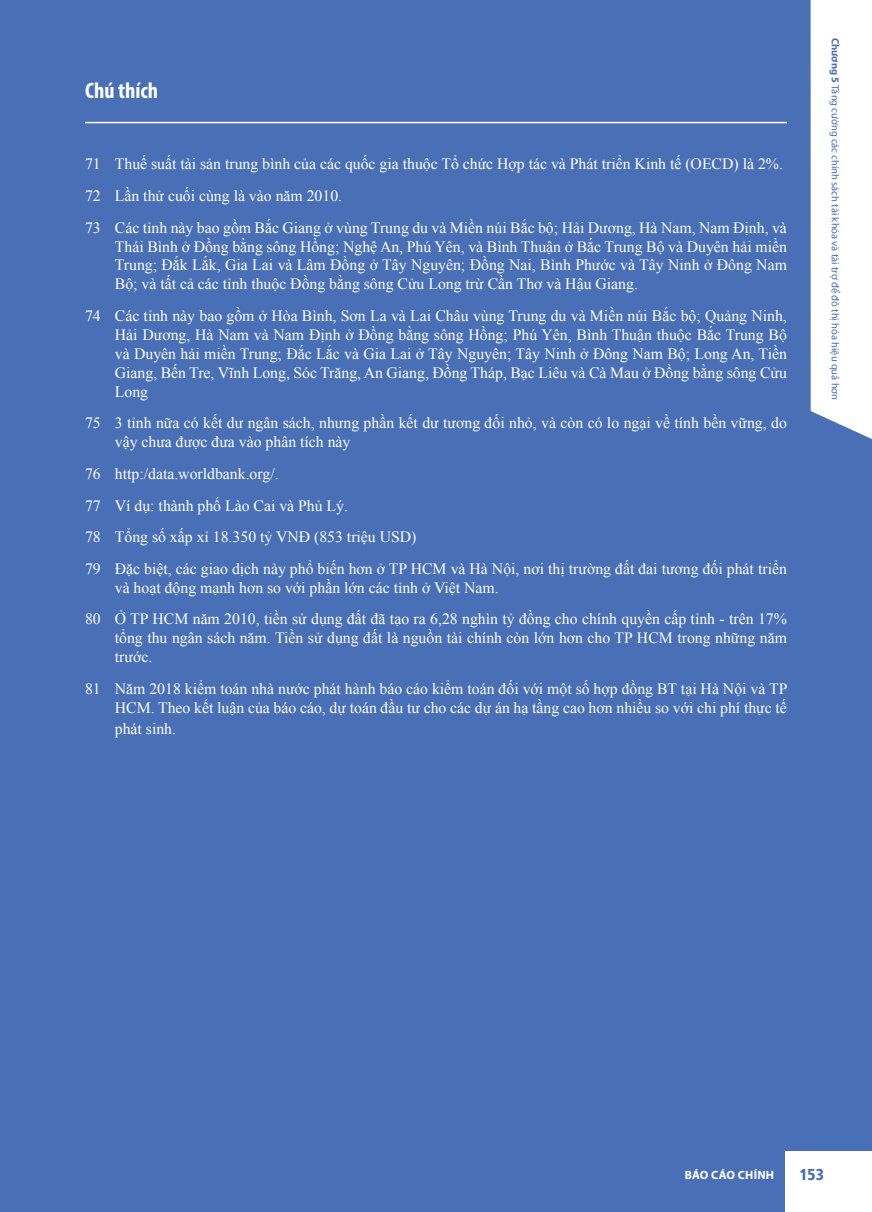
<style>
.page{position:relative;width:872px;height:1212px;background:#496fb6}
.page>*{position:absolute;margin:0;border:0;box-sizing:border-box;transform-origin:0 0}
.t1{font:700 condensed 22.5px "Myriad Pro";color:#fff}
.t2{font:15.75px/18.9px "Times New Roman";color:#fff}
.t3{font:15.75px "Frutiger LT 77 Blk Cn";color:#496fb6}
.t4{font:700 12px "Myriad Pro";letter-spacing:.02em;color:#fff}
.t5{font:10.5px "Myriad Pro";color:#496fb6}
.s1{font-weight:700}
</style>
<div class="page">
<hr style="left:85px;top:122px;width:702px;height:1px;background:#fff">
<div style="left:810px;top:0;width:62px;height:439px;background:#fff"></div>
<div style="left:785px;top:1152px;width:87px;height:60px;background:#fff"></div>
<h1 class="t1" style="left:85px;top:76px;width:74px">Chú thích</h1>
<p class="t2" style="left:85px;top:148px;width:703px;line-height:31.7px">71 Thuế suất tài sản trung bình của các quốc gia thuộc Tổ chức Hợp tác và Phát triển Kinh tế (OECD) là 2%.<br>72 Lần thử cuối cùng là vào năm 2010.<br>73 Các tỉnh này bao gồm Bắc Giang ở vùng Trung du và Miền núi Bắc bộ; Hải Dương, Hà Nam, Nam Định, và</p>
<p class="t2" style="left:115px;top:237px;width:673px;text-align:justify">Thái Bình ở Đồng bằng sông Hồng; Nghệ An, Phú Yên, và Bình Thuận ở Bắc Trung Bộ và Duyên hải miền Trung; Đắk Lắk, Gia Lai và Lâm Đồng ở Tây Nguyên; Đồng Nai, Bình Phước và Tây Ninh ở Đông Nam Bộ; và tất cả các tỉnh thuộc Đồng bằng sông Cửu Long trừ Cần Thơ và Hậu Giang.</p>
<p class="t2" style="left:115px;top:306px;width:673px;text-align:justify;text-indent:-30px">74 Các tỉnh này bao gồm ở Hòa Bình, Sơn La và Lai Châu vùng Trung du và Miền núi Bắc bộ; Quảng Ninh, Hải Dương, Hà Nam và Nam Định ở Đồng bằng sông Hồng; Phú Yên, Bình Thuận thuộc Bắc Trung Bộ và Duyên hải miền Trung; Đắc Lắc và Gia Lai ở Tây Nguyên; Tây Ninh ở Đông Nam Bộ; Long An, Tiền Giang, Bến Tre, Vĩnh Long, Sóc Trăng, An Giang, Đồng Tháp, Bạc Liêu và Cà Mau ở Đồng bằng sông Cửu Long</p>
<p class="t2" style="left:115px;top:413px;width:673px;text-indent:-30px">75 3 tỉnh nữa có kết dư ngân sách, nhưng phần kết dư tương đối nhỏ, và còn có lo ngại về tính bền vững, do vậy chưa được đưa vào phân tích này</p>
<p class="t2" style="left:85px;top:457px;width:703px;line-height:31.7px">76 http:/data.worldbank.org/.<br>77 Ví dụ: thành phố Lào Cai và Phủ Lý.<br>78 Tổng số xấp xỉ 18.350 tỷ VNĐ (853 triệu USD)<br>79 Đặc biệt, các giao dịch này phổ biến hơn ở TP HCM và Hà Nội, nơi thị trường đất đai tương đối phát triển</p>
<p class="t2" style="left:85px;top:571px;width:703px;line-height:31.7px;text-indent:30px">và hoạt động mạnh hơn so với phần lớn các tỉnh ở Việt Nam.<br>80 Ở TP HCM năm 2010, tiền sử dụng đất đã tạo ra 6,28 nghìn tỷ đồng cho chính quyền cấp tỉnh - trên 17%</p>
<p class="t2" style="left:115px;top:628px;width:673px">tổng thu ngân sách năm. Tiền sử dụng đất là nguồn tài chính còn lớn hơn cho TP HCM trong những năm trước.</p>
<p class="t2" style="left:85px;top:679px;width:704px;text-align:right">81 Năm 2018 kiểm toán nhà nước phát hành báo cáo kiểm toán đối với một số hợp đồng BT tại Hà Nội và TP<br>HCM. Theo kết luận của báo cáo, dự toán đầu tư cho các dự án hạ tầng cao hơn nhiều so với chi phí thực tế</p>
<p class="t2" style="left:115px;top:719px;width:63px">phát sinh.</p>
<p class="t5" style="left:841px;top:38px;width:364px;rotate:90deg"><span class="s1">Chương 5</span> Tăng cường các chính sách tài khóa và tài trợ để đô thị hóa hiệu quả hơn</p>
<p class="t4" style="left:684px;top:1167px;width:91px">BÁO CÁO CHÍNH</p>
<p class="t3" style="left:799px;top:1165px;width:26px">153</p>
</div>
